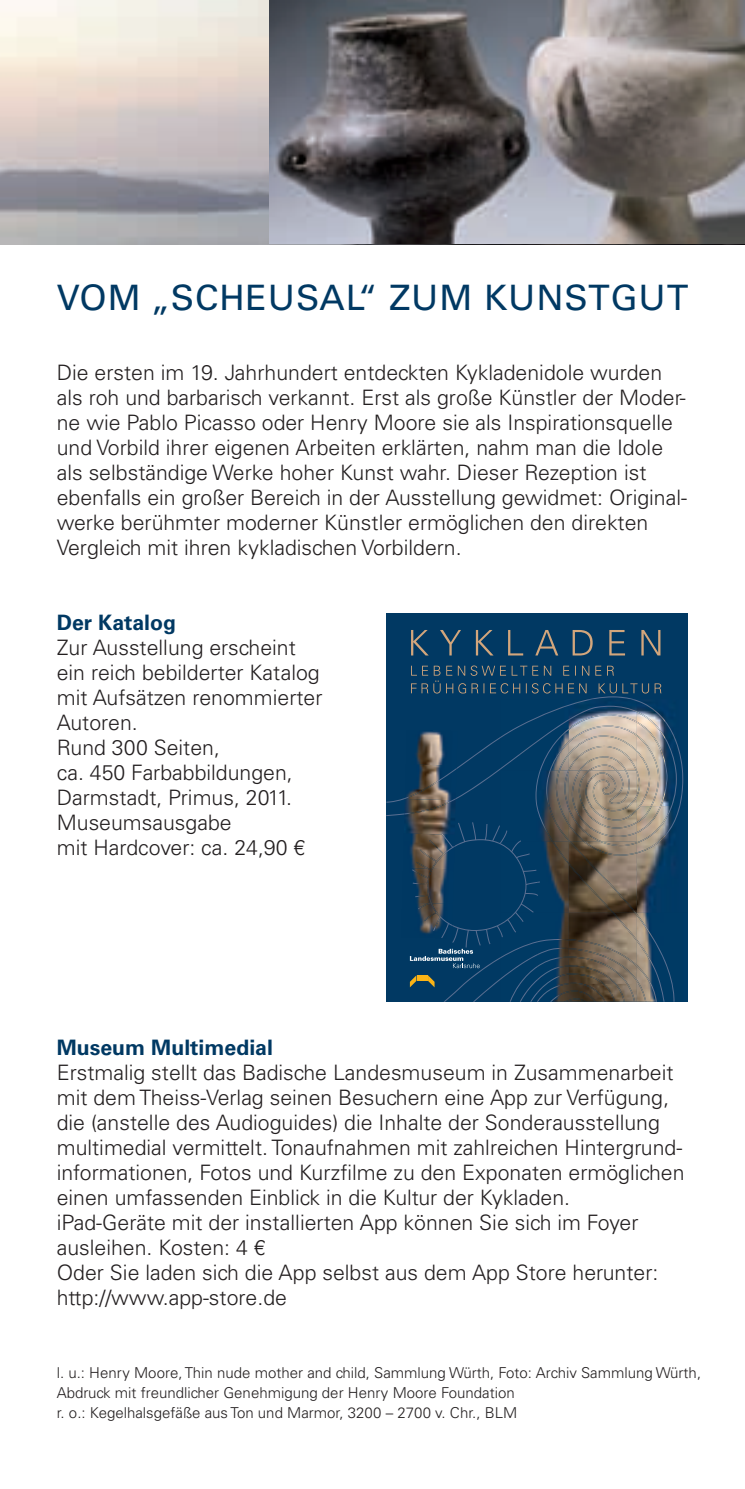
<style>
.page{position:relative;width:745px;height:1489px;background:#fff}
.page>*{position:absolute;margin:0;border:0;box-sizing:border-box;transform-origin:0 0}
.t1{font:35px "Univers LT";letter-spacing:.025em;color:#013963}
.t2{font:300 21.25px/25px "Univers LT";color:#231f20}
.t3{font:700 21.25px "Univers LT";color:#013963}
.t4{font:300 15px/20px "Univers LT";color:#231f20}
</style>
<div class="page">
<div style="left:385px;top:613px;width:302px;height:388px;background:#013963"></div>
<svg style="left:385px;top:696px;width:249px;height:305px"></svg>
<img style="left:404px;top:729px;width:53px;height:71px">
<img style="left:403px;top:798px;width:52px;height:71px">
<img style="left:401px;top:868px;width:52px;height:70px">
<img style="left:421px;top:768px;width:35px;height:43px">
<img style="left:404px;top:790px;width:18px;height:24px">
<img style="left:437px;top:833px;width:17px;height:29px">
<img style="left:412px;top:840px;width:25px;height:46px">
<img style="left:415px;top:886px;width:20px;height:34px">
<img style="left:435px;top:910px;width:17px;height:28px">
<svg style="left:424px;top:920px;width:11px;height:11px"></svg>
<svg style="left:411px;top:630px;width:249px;height:25px"></svg>
<svg style="left:411px;top:665px;width:250px;height:28px"></svg>
<img style="left:500px;top:699px;width:18px;height:71px">
<img style="left:636px;top:718px;width:48px;height:283px">
<img style="left:500px;top:770px;width:68px;height:168px">
<img style="left:591px;top:828px;width:45px;height:7px">
<img style="left:568px;top:859px;width:68px;height:79px">
<img style="left:518px;top:699px;width:146px;height:71px">
<img style="left:500px;top:725px;width:19px;height:44px">
<img style="left:664px;top:720px;width:18px;height:116px">
<img style="left:518px;top:770px;width:73px;height:71px">
<img style="left:591px;top:770px;width:67px;height:58px">
<img style="left:500px;top:830px;width:19px;height:33px">
<img style="left:518px;top:841px;width:141px;height:18px">
<img style="left:518px;top:860px;width:19px;height:141px">
<img style="left:564px;top:859px;width:40px;height:18px">
<svg style="left:537px;top:881px;width:2px;height:15px"></svg>
<img style="left:579px;top:877px;width:41px;height:18px">
<img style="left:500px;top:906px;width:19px;height:95px">
<img style="left:595px;top:895px;width:40px;height:17px">
<img style="left:610px;top:912px;width:54px;height:89px">
<img style="left:537px;top:938px;width:73px;height:63px">
<img style="left:664px;top:960px;width:10px;height:41px">
<svg style="left:409px;top:948px;width:70px;height:20px"></svg>
<div style="left:416px;top:975px;width:11px;height:5px;background:#fbb416"></div>
<svg style="left:409px;top:975px;width:7px;height:12px"></svg>
<svg style="left:428px;top:975px;width:6px;height:12px"></svg>
<img style="left:269px;top:0;width:475px;height:244px">
<h1 class="t1" style="left:57px;top:277px;width:632px">VOM „SCH EUSAL“ ZUM KUNSTGUT</h1>
<p class="t2" style="left:57px;top:360px;width:631px">Die ersten im 19. Jahrhundert entdeckten Kykladenidole wurden als roh und barbarisch verkannt. Erst als große Künstler der Moder&shy;ne wie Pablo Picasso oder Henry Moore sie als Inspirationsquelle und Vorbild ihrer eigenen Arbeiten erklärten, nahm man die Idole als selbständige Werke hoher Kunst wahr. Dieser Rezeption ist ebenfalls ein großer Bereich in der Ausstellung gewidmet: Original&shy;werke berühmter moderner Künstler ermöglichen den direkten Vergleich mit ihren kykladischen Vorbildern.</p>
<p class="t3" style="left:57px;top:610px;width:121px">Der Katalog</p>
<p class="t2" style="left:57px;top:635px;width:267px">Zur Ausstellung erscheint ein reich bebilderter Katalog mit Aufsätzen renommierter<br>Autoren.<br>Rund 300 Seiten,<br>ca. 450 Farbabbildungen,<br>Darmstadt, Primus, 2011.<br>Museumsausgabe<br>mit Hardcover: ca. 24,90 €</p>
<p class="t3" style="left:57px;top:1035px;width:218px">Museum Multimedial</p>
<p class="t2" style="left:57px;top:1060px;width:629px">Erstmalig stellt das Badische Landesmuseum in Zusammenarbeit mit dem Theiss-Verlag seinen Besuchern eine App zur Verfügung, die (anstelle des Audioguides) die Inhalte der Sonderausstellung multimedial vermittelt. Tonaufnahmen mit zahlreichen Hintergrund&shy;informationen, Fotos und Kurzfilme zu den Exponaten ermöglichen einen umfassenden Einblick in die Kultur der Kykladen. iPad-Geräte mit der installierten App können Sie sich im Foyer ausleihen. Kosten: 4 €<br>Oder Sie laden sich die App selbst aus dem App Store herunter: http://www.app-store.de</p>
<p class="t4" style="left:57px;top:1362px;width:645px">l. u.: Henry Moore, Thin nude mother and child, Sammlung Würth, Foto: Archiv Sammlung Würth,<br>Abdruck mit freundlicher Genehmigung der Henry Moore Foundation<br>r. o.: Kegelhalsgefäße aus Ton und Marmor, 3200 – 2700 v. Chr., BLM</p>
</div>
